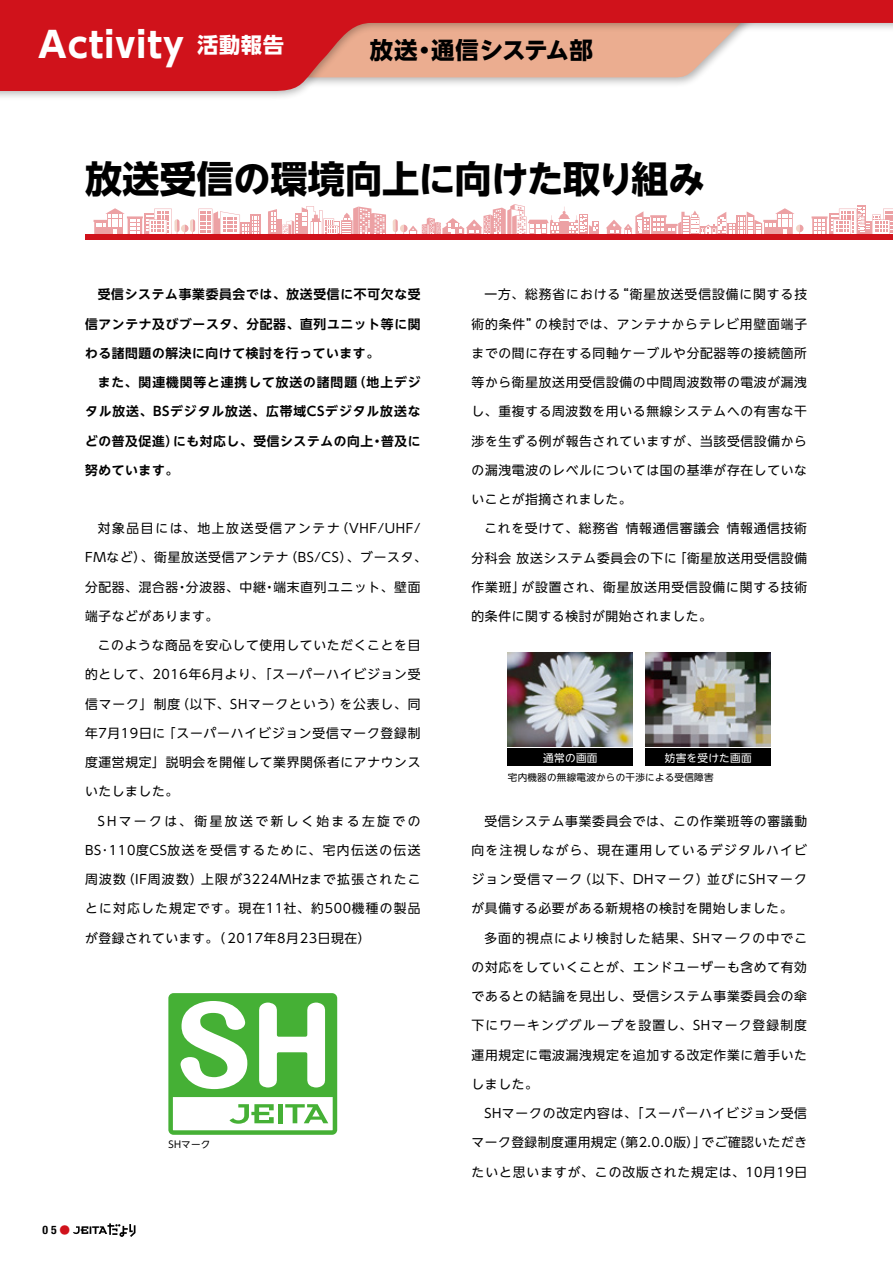
<style>
.page{position:relative;width:893px;height:1263px;background:#fff}
.page>*{position:absolute;margin:0;border:0;box-sizing:border-box;transform-origin:0 0}
.t1{font:700 37.2px "UD Shin Go NT Pro";letter-spacing:-.01em;color:#000}
.t2{font:700 35.1px "UD Shin Go NT Pro";letter-spacing:.025em;color:#fff}
.t3{font:700 23.4px "UD Shin Go NT Pro";letter-spacing:.01em;color:#000}
.t4{font:12.75px "UD Shin Go NT Pro";letter-spacing:.055em;color:#000}
.t5{font:700 12.75px "UD Shin Go NT Pro De";letter-spacing:.055em;color:#000}
.t6{font:12.75px "UD Shin Go NT Pro";letter-spacing:.075em;color:#000}
.t7{font:12.75px "UD Shin Go NT Pro";letter-spacing:.095em;color:#000}
.t8{font:12.75px "UD Shin Go NT Pro";letter-spacing:.1em;color:#000}
.t9{font:12.75px "UD Shin Go NT Pro";letter-spacing:.105em;color:#000}
.t10{font:12.75px "UD Shin Go NT Pro";letter-spacing:.11em;color:#000}
.t11{font:700 12.75px "UD Shin Go NT Pro De";letter-spacing:.08em;color:#000}
.t12{font:12.75px "UD Shin Go NT Pro";letter-spacing:.13em;color:#000}
.t13{font:12.75px "UD Shin Go NT Pro";letter-spacing:.08em;color:#000}
.t14{font:12.75px "UD Shin Go NT Pro";letter-spacing:.09em;color:#000}
.t15{font:700 12.75px "UD Shin Go NT Pro De";letter-spacing:.075em;color:#000}
.t16{font:12.75px "UD Shin Go NT Pro";letter-spacing:.195em;color:#000}
.t17{font:700 condensed 11.7px "Helvetica Neue LT Std";color:#000}
.t18{font:10.65px "UD Shin Go NT Pro";letter-spacing:.025em;color:#fff}
.t19{font:9.6px "UD Shin Go NT Pro";letter-spacing:.025em;color:#000}
.s1{font-size:21.3px}
.s2{font-family:"UD Shin Go NT Pro";font-weight:400;font-stretch:normal;font-size:10.65px;color:#d0121b}
</style>
<div class="page">
<svg style="left:268px;top:206px;width:118px;height:28px"></svg>
<div style="left:250px;top:214px;width:10px;height:21px;background:#eca1a4"></div>
<div style="left:592px;top:221px;width:7px;height:14px;background:#eca1a4"></div>
<div style="left:857px;top:205px;width:8px;height:30px;background:#eca1a4"></div>
<svg style="left:393px;top:204px;width:205px;height:30px"></svg>
<svg style="left:606px;top:208px;width:197px;height:26px"></svg>
<svg style="left:94px;top:208px;width:165px;height:26px"></svg>
<div style="left:85px;top:234px;width:808px;height:5px;background:#d0121b"></div>
<svg style="left:811px;top:207px;width:82px;height:27px"></svg>
<div style="left:0;top:0;width:893px;height:102px;background:#000;opacity:.3"></div>
<svg style="left:0;top:0;width:892px;height:91px;fill:#d0121b"></svg>
<svg style="left:892px;top:0;width:1px;height:91px"></svg>
<svg style="left:168px;top:993px;width:169px;height:142px"></svg>
<div style="left:508px;top:749px;width:125px;height:17px;background:#000"></div>
<div style="left:646px;top:749px;width:125px;height:17px;background:#000"></div>
<img style="left:508px;top:653px;width:125px;height:94px">
<img style="left:646px;top:653px;width:125px;height:94px">
<svg style="left:73px;top:1223px;width:62px;height:14px"></svg>
<h2 class="t2" style="left:38px;top:16px;width:247px">Activity <span class="s1">活動報告</span></h2>
<h3 class="t3" style="left:370px;top:31px;width:224px">放送・通信システム部</h3>
<h1 class="t1" style="left:85px;top:148px;width:622px">放送受信の環境向上に向けた取り組み</h1>
<p class="t5" style="left:98px;top:284px;width:324px">受信システム事業委員会では、放送受信に不可欠な受</p>
<p class="t5" style="left:85px;top:313px;width:337px">信アンテナ及びブースタ、分配器、直列ユニット等に関</p>
<p class="t5" style="left:85px;top:343px;width:296px">わる諸問題の解決に向けて検討を行っています。</p>
<p class="t15" style="left:98px;top:372px;width:324px">また、関連機関等と連携して放送の諸問題（地上デジ</p>
<p class="t11" style="left:85px;top:401px;width:337px">タル放送、BSデジタル放送、広帯域CSデジタル放送な</p>
<p class="t5" style="left:85px;top:430px;width:337px">どの普及促進）にも対応し、受信システムの向上・普及に</p>
<p class="t5" style="left:85px;top:460px;width:95px">努めています。</p>
<p class="t12" style="left:98px;top:518px;width:324px">対象品目には、地上放送受信アンテナ（VHF/UHF/</p>
<p class="t4" style="left:85px;top:547px;width:343px">FMなど）、衛星放送受信アンテナ（BS/CS）、ブースタ、</p>
<p class="t4" style="left:85px;top:576px;width:337px">分配器、混合器・分波器、中継・端末直列ユニット、壁面</p>
<p class="t4" style="left:85px;top:606px;width:135px">端子などがあります。</p>
<p class="t4" style="left:98px;top:635px;width:324px">このような商品を安心して使用していただくことを目</p>
<p class="t4" style="left:85px;top:664px;width:337px">的として、2016年6月より、「スーパーハイビジョン受</p>
<p class="t6" style="left:85px;top:693px;width:337px">信マーク」制度（以下、SHマークという）を公表し、同</p>
<p class="t4" style="left:85px;top:723px;width:337px">年7月19日に「スーパーハイビジョン受信マーク登録制</p>
<p class="t4" style="left:85px;top:752px;width:337px">度運営規定」説明会を開催して業界関係者にアナウンス</p>
<p class="t4" style="left:85px;top:781px;width:95px">いたしました。</p>
<p class="t16" style="left:98px;top:810px;width:324px">SHマークは、衛星放送で新しく始まる左旋での</p>
<p class="t10" style="left:85px;top:840px;width:337px">BS･110度CS放送を受信するために、宅内伝送の伝送</p>
<p class="t9" style="left:85px;top:869px;width:337px">周波数（IF周波数）上限が3224MHzまで拡張されたこ</p>
<p class="t7" style="left:85px;top:898px;width:337px">とに対応した規定です。現在11社、約500機種の製品</p>
<p class="t4" style="left:85px;top:927px;width:287px">が登録されています。（ 2017年8月23日現在）</p>
<p class="t17" style="left:43px;top:1223px;width:29px">05<span class="s2">●</span></p>
<p class="t19" style="left:168px;top:1136px;width:44px">SHマーク</p>
<p class="t6" style="left:484px;top:284px;width:324px">一方、総務省における“衛星放送受信設備に関する技</p>
<p class="t4" style="left:472px;top:313px;width:337px">術的条件”の検討では、アンテナからテレビ用壁面端子</p>
<p class="t4" style="left:472px;top:343px;width:337px">までの間に存在する同軸ケーブルや分配器等の接続箇所</p>
<p class="t4" style="left:472px;top:372px;width:337px">等から衛星放送用受信設備の中間周波数帯の電波が漏洩</p>
<p class="t4" style="left:472px;top:401px;width:337px">し、重複する周波数を用いる無線システムへの有害な干</p>
<p class="t4" style="left:472px;top:430px;width:337px">渉を生ずる例が報告されていますが、当該受信設備から</p>
<p class="t4" style="left:472px;top:460px;width:337px">の漏洩電波のレベルについては国の基準が存在していな</p>
<p class="t4" style="left:472px;top:489px;width:162px">いことが指摘されました。</p>
<p class="t4" style="left:484px;top:518px;width:324px">これを受けて、総務省 情報通信審議会 情報通信技術</p>
<p class="t4" style="left:472px;top:547px;width:337px">分科会 放送システム委員会の下に「衛星放送用受信設備</p>
<p class="t4" style="left:472px;top:577px;width:337px">作業班」が設置され、衛星放送用受信設備に関する技術</p>
<p class="t4" style="left:472px;top:606px;width:242px">的条件に関する検討が開始されました。</p>
<p class="t18" style="left:543px;top:749px;width:56px">通常の画面</p>
<p class="t18" style="left:665px;top:749px;width:88px">妨害を受けた画面</p>
<p class="t19" style="left:508px;top:770px;width:207px">宅内機器の無線電波からの干渉による受信障害</p>
<p class="t4" style="left:484px;top:810px;width:324px">受信システム事業委員会では、この作業班等の審議動</p>
<p class="t8" style="left:472px;top:840px;width:337px">向を注視しながら、現在運用しているデジタルハイビ</p>
<p class="t8" style="left:472px;top:869px;width:337px">ジョン受信マーク（以下、DHマーク）並びにSHマーク</p>
<p class="t4" style="left:472px;top:898px;width:322px">が具備する必要がある新規格の検討を開始しました。</p>
<p class="t7" style="left:484px;top:927px;width:324px">多面的視点により検討した結果、SHマークの中でこ</p>
<p class="t4" style="left:472px;top:957px;width:337px">の対応をしていくことが、エンドユーザーも含めて有効</p>
<p class="t4" style="left:472px;top:986px;width:337px">であるとの結論を見出し、受信システム事業委員会の傘</p>
<p class="t14" style="left:472px;top:1015px;width:337px">下にワーキンググループを設置し、SHマーク登録制度</p>
<p class="t4" style="left:472px;top:1044px;width:337px">運用規定に電波漏洩規定を追加する改定作業に着手いた</p>
<p class="t4" style="left:472px;top:1074px;width:68px">しました。</p>
<p class="t4" style="left:484px;top:1103px;width:324px">SHマークの改定内容は、「スーパーハイビジョン受信</p>
<p class="t4" style="left:472px;top:1132px;width:337px">マーク登録制度運用規定（第2.0.0版）」でご確認いただき</p>
<p class="t13" style="left:472px;top:1161px;width:337px">たいと思いますが、この改版された規定は、10月19日</p>
</div>
